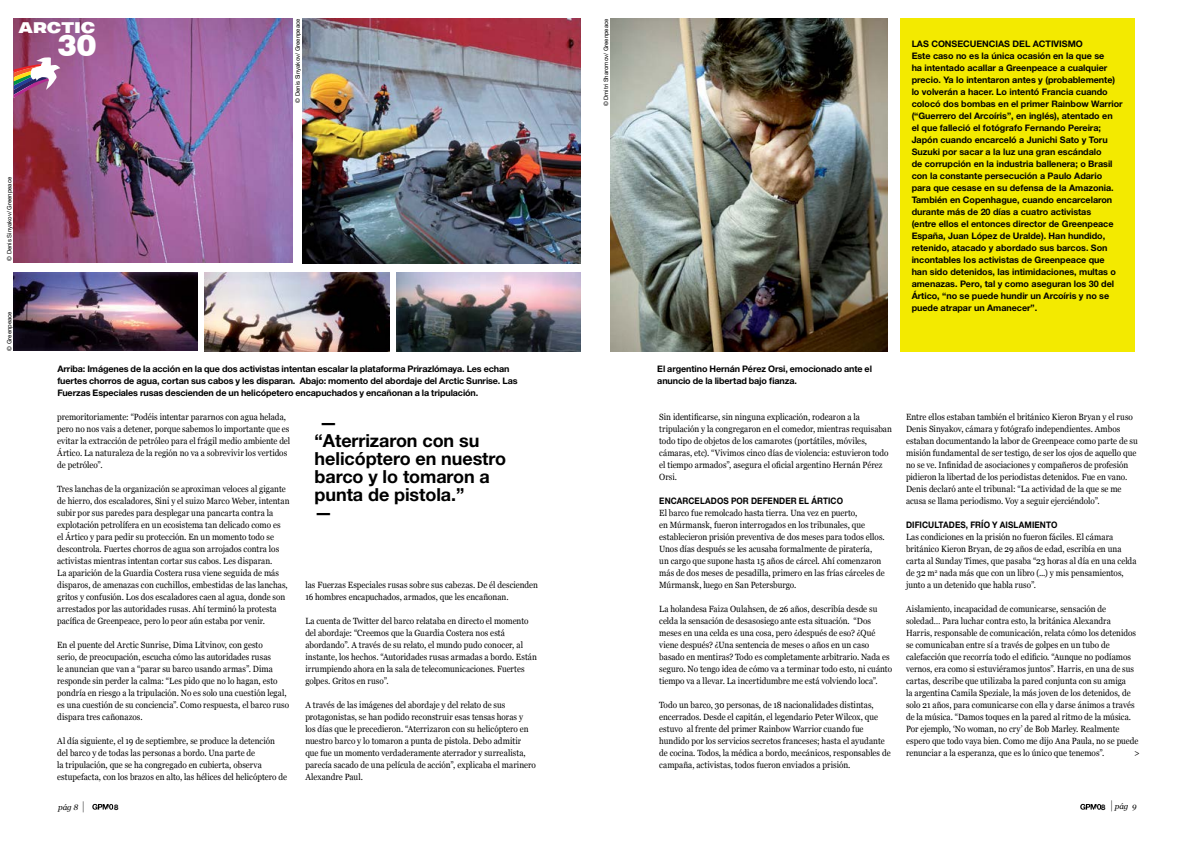
<style>
.page{position:relative;width:1191px;height:842px;background:#fff}
.page>*{position:absolute;margin:0;border:0;box-sizing:border-box;transform-origin:0 0}
.t1{font:900 29.6px "Swiss 721 BT";color:#fff}
.t2{font:700 18px/18px "Helvetica Neue LT Std";letter-spacing:-.005em;color:#000}
.t3{font:700 15px "Savethe Arctic";color:#fff}
.t4{font:9px/12px "Georgia";letter-spacing:.005em;color:#000;scale:.91 1}
.t5{font:700 9px/12px "Helvetica Neue LT Std";letter-spacing:-.005em;color:#000}
.t6{font:700 9px "Helvetica Neue LT Std";letter-spacing:-.005em;color:#000;scale:.91 1}
.t7{font:9px "Georgia";letter-spacing:.005em;color:#000}
.t8{font:italic 8px "Georgia";letter-spacing:-.01em;color:#000}
.t9{font:700 7.7px "Helvetica Neue LT Std";color:#000}
.t10{font:6px "Helvetica Neue LT Std";color:#000}
.s1{font-family:"Helvetica Neue LT Std";font-weight:100;font-style:normal;font-size:11px}
.s2{font-family:"Helvetica Neue LT Std";font-weight:700;font-style:normal;font-size:7.7px}
</style>
<div class="page">
<img style="left:14px;top:18px;width:278px;height:244px">
<img style="left:303px;top:18px;width:277px;height:245px">
<img style="left:14px;top:273px;width:184px;height:78px">
<img style="left:205px;top:273px;width:184px;height:78px">
<img style="left:396px;top:273px;width:184px;height:78px">
<svg style="left:92px;top:804px;width:21px;height:6px"></svg>
<svg style="left:1080px;top:804px;width:21px;height:6px"></svg>
<svg style="left:14px;top:57px;width:46px;height:41px"></svg>
<img style="left:610px;top:18px;width:277px;height:333px">
<div style="left:900px;top:18px;width:234px;height:333px;background:#f3ea00"></div>
<h3 class="t3" style="left:18px;top:19px;width:78px">ARCTIC</h3>
<h1 class="t1" style="left:57px;top:28px;width:40px">30</h1>
<p class="t10" style="left:6px;top:261px;width:85px;rotate:-90deg">© Denis Sinyakov/ Greenpeace</p>
<p class="t10" style="left:6px;top:351px;width:41px;rotate:-90deg">© Greenpeace</p>
<p class="t10" style="left:294px;top:103px;width:85px;rotate:-90deg">© Denis Sinyakov/ Greenpeace</p>
<p class="t10" style="left:602px;top:106px;width:89px;rotate:-90deg">© Dmitri Sharomov/ Greenpeace</p>
<p class="t5" style="left:57px;top:363px;width:462px">Arriba: Imágenes de la acción en la que dos activistas intentan escalar la plataforma Prirazlómaya. Les echan fuertes chorros de agua, cortan sus cabos y les disparan. Abajo: momento del abordaje del Arctic Sunrise. Las<br>Fuerzas Especiales rusas descienden de un helicópetero encapuchados y encañonan a la tripulación.</p>
<p class="t5" style="left:657px;top:362px;width:216px">El argentino Hernán Pérez Orsi, emocionado ante el anuncio de la libertad bajo fianza.</p>
<p class="t4" style="left:57px;top:411px;width:257px">premoritoriamente: “Podéis intentar pararnos con agua helada, pero no nos vais a detener, porque sabemos lo importante que es evitar la extracción de petróleo para el frágil medio ambiente del Ártico. La naturaleza de la región no va a sobrevivir los vertidos de petróleo”.</p>
<p class="t4" style="left:57px;top:483px;width:257px">Tres lanchas de la organización se aproximan veloces al gigante de hierro, dos escaladores, Sini y el suizo Marco Weber, intentan subir por sus paredes para desplegar una pancarta contra la explotación petrolífera en un ecosistema tan delicado como es<br>el Ártico y para pedir su protección. En un momento todo se descontrola. Fuertes chorros de agua son arrojados contra los activistas mientras intentan cortar sus cabos. Les disparan.<br>La aparición de la Guardia Costera rusa viene seguida de más disparos, de amenazas con cuchillos, embestidas de las lanchas, gritos y confusión. Los dos escaladores caen al agua, donde son arrestados por las autoridades rusas. Ahí terminó la protesta pacífica de Greenpeace, pero lo peor aún estaba por venir.</p>
<p class="t4" style="left:57px;top:639px;width:256px">En el puente del Arctic Sunrise, Dima Litvinov, con gesto<br>serio, de preocupación, escucha cómo las autoridades rusas<br>le anuncian que van a “parar su barco usando armas”. Dima responde sin perder la calma: “Les pido que no lo hagan, esto pondría en riesgo a la tripulación. No es solo una cuestión legal, es una cuestión de su conciencia”. Como respuesta, el barco ruso dispara tres cañonazos.</p>
<p class="t4" style="left:57px;top:735px;width:254px">Al día siguiente, el 19 de septiembre, se produce la detención del barco y de todas las personas a bordo. Una parte de<br>la tripulación, que se ha congregado en cubierta, observa estupefacta, con los brazos en alto, las hélices del helicóptero de</p>
<h2 class="t2" style="left:315px;top:413px;width:193px">—<br>“Aterrizaron con su helicóptero en nuestro barco y lo tomaron a punta de pistola.”<br>—</h2>
<p class="t4" style="left:305px;top:579px;width:257px">las Fuerzas Especiales rusas sobre sus cabezas. De él descienden<br>16 hombres encapuchados, armados, que les encañonan.</p>
<p class="t4" style="left:305px;top:615px;width:256px">La cuenta de Twitter del barco relataba en directo el momento del abordaje: “Creemos que la Guardia Costera nos está abordando”. A través de su relato, el mundo pudo conocer, al instante, los hechos. “Autoridades rusas armadas a bordo. Están irrumpiendo ahora en la sala de telecomunicaciones. Fuertes golpes. Gritos en ruso”.</p>
<p class="t4" style="left:305px;top:699px;width:255px">A través de las imágenes del abordaje y del relato de sus protagonistas, se han podido reconstruir esas tensas horas y<br>los días que le precedieron. “Aterrizaron con su helicóptero en nuestro barco y lo tomaron a punta de pistola. Debo admitir que fue un momento verdaderamente aterrador y surrealista, parecía sacado de una película de acción”, explicaba el marinero Alexandre Paul.</p>
<p class="t4" style="left:659px;top:411px;width:257px">Sin identificarse, sin ninguna explicación, rodearon a la tripulación y la congregaron en el comedor, mientras requisaban todo tipo de objetos de los camarotes (portátiles, móviles, cámaras, etc). “Vivimos cinco días de violencia: estuvieron todo el tiempo armados”, asegura el oficial argentino Hernán Pérez Orsi.</p>
<p class="t6" style="left:659px;top:495px;width:203px">ENCARCELADOS POR DEFENDER EL ÁRTICO</p>
<p class="t4" style="left:659px;top:507px;width:249px">El barco fue remolcado hasta tierra. Una vez en puerto,<br>en Múrmansk, fueron interrogados en los tribunales, que establecieron prisión preventiva de dos meses para todos ellos.<br>Unos días después se les acusaba formalmente de piratería,<br>un cargo que supone hasta 15 años de cárcel. Ahí comenzaron más de dos meses de pesadilla, primero en las frías cárceles de Múrmansk, luego en San Petersburgo.</p>
<p class="t4" style="left:659px;top:603px;width:257px">La holandesa Faiza Oulahsen, de 26 años, describía desde su celda la sensación de desasosiego ante esta situación. “Dos meses en una celda es una cosa, pero ¿después de eso? ¿Qué viene después? ¿Una sentencia de meses o años en un caso basado en mentiras? Todo es completamente arbitrario. Nada es seguro. No tengo idea de cómo va a terminar todo esto, ni cuánto tiempo va a llevar. La incertidumbre me está volviendo loca”.</p>
<p class="t4" style="left:659px;top:699px;width:256px">Todo un barco, 30 personas, de 18 nacionalidades distintas, encerrados. Desde el capitán, el legendario Peter Wilcox, que estuvo al frente del primer Rainbow Warrior cuando fue hundido por los servicios secretos franceses; hasta el ayudante de cocina. Todos, la médica a bordo, mecánicos, responsables de campaña, activistas, todos fueron enviados a prisión.</p>
<p class="t5" style="left:911px;top:38px;width:212px">LAS CONSECUENCIAS DEL ACTIVISMO<br>Este caso no es la única ocasión en la que se<br>ha intentado acallar a Greenpeace a cualquier precio. Ya lo intentaron antes y (probablemente) lo volverán a hacer. Lo intentó Francia cuando colocó dos bombas en el primer Rainbow Warrior (“Guerrero del Arcoíris”, en inglés), atentado en<br>el que falleció el fotógrafo Fernando Pereira; Japón cuando encarceló a Junichi Sato y Toru Suzuki por sacar a la luz una gran escándalo<br>de corrupción en la industria ballenera; o Brasil con la constante persecución a Paulo Adario para que cesase en su defensa de la Amazonia.<br>También en Copenhague, cuando encarcelaron durante más de 20 días a cuatro activistas<br>(entre ellos el entonces director de Greenpeace España, Juan López de Uralde). Han hundido, retenido, atacado y abordado sus barcos. Son incontables los activistas de Greenpeace que<br>han sido detenidos, las intimidaciones, multas o amenazas. Pero, tal y como aseguran los 30 del Ártico, “no se puede hundir un Arcoíris y no se puede atrapar un Amanecer”.</p>
<p class="t4" style="left:906px;top:411px;width:256px">Entre ellos estaban también el británico Kieron Bryan y el ruso Denis Sinyakov, cámara y fotógrafo independientes. Ambos estaban documentando la labor de Greenpeace como parte de su misión fundamental de ser testigo, de ser los ojos de aquello que no se ve. Infinidad de asociaciones y compañeros de profesión pidieron la libertad de los periodistas detenidos. Fue en vano.<br>Denis declaró ante el tribunal: “La actividad de la que se me acusa se llama periodismo. Voy a seguir ejerciéndolo”.</p>
<p class="t6" style="left:906px;top:519px;width:168px">DIFICULTADES, FRÍO Y AISLAMIENTO</p>
<p class="t4" style="left:906px;top:531px;width:255px">Las condiciones en la prisión no fueron fáciles. El cámara británico Kieron Bryan, de 29 años de edad, escribía en una carta al Sunday Times, que pasaba “23 horas al día en una celda de 32 m<sup>2</sup> nada más que con un libro (...) y mis pensamientos, junto a un detenido que habla ruso”.</p>
<p class="t4" style="left:906px;top:603px;width:257px">Aislamiento, incapacidad de comunicarse, sensación de soledad… Para luchar contra esto, la británica Alexandra Harris, responsable de comunicación, relata cómo los detenidos se comunicaban entre sí a través de golpes en un tubo de calefacción que recorría todo el edificio. “Aunque no podíamos vernos, era como si estuviéramos juntos”. Harris, en una de sus cartas, describe que utilizaba la pared conjunta con su amiga<br>la argentina Camila Speziale, la más joven de los detenidos, de solo 21 años, para comunicarse con ella y darse ánimos a través de la música. “Damos toques en la pared al ritmo de la música.<br>Por ejemplo, ‘No woman, no cry’ de Bob Marley. Realmente espero que todo vaya bien. Como me dijo Ana Paula, no se puede renunciar a la esperanza, que es lo único que tenemos”.</p>
<p class="t7" style="left:1134px;top:748px;width:7px">&gt;</p>
<p class="t8" style="left:58px;top:802px;width:28px">pág 8 <span class="s1">|</span></p>
<p class="t9" style="left:114px;top:802px;width:6px">8</p>
<p class="t8" style="left:1101px;top:801px;width:37px"><span class="s2">8</span> <span class="s1">|</span> pág 9</p>
</div>
